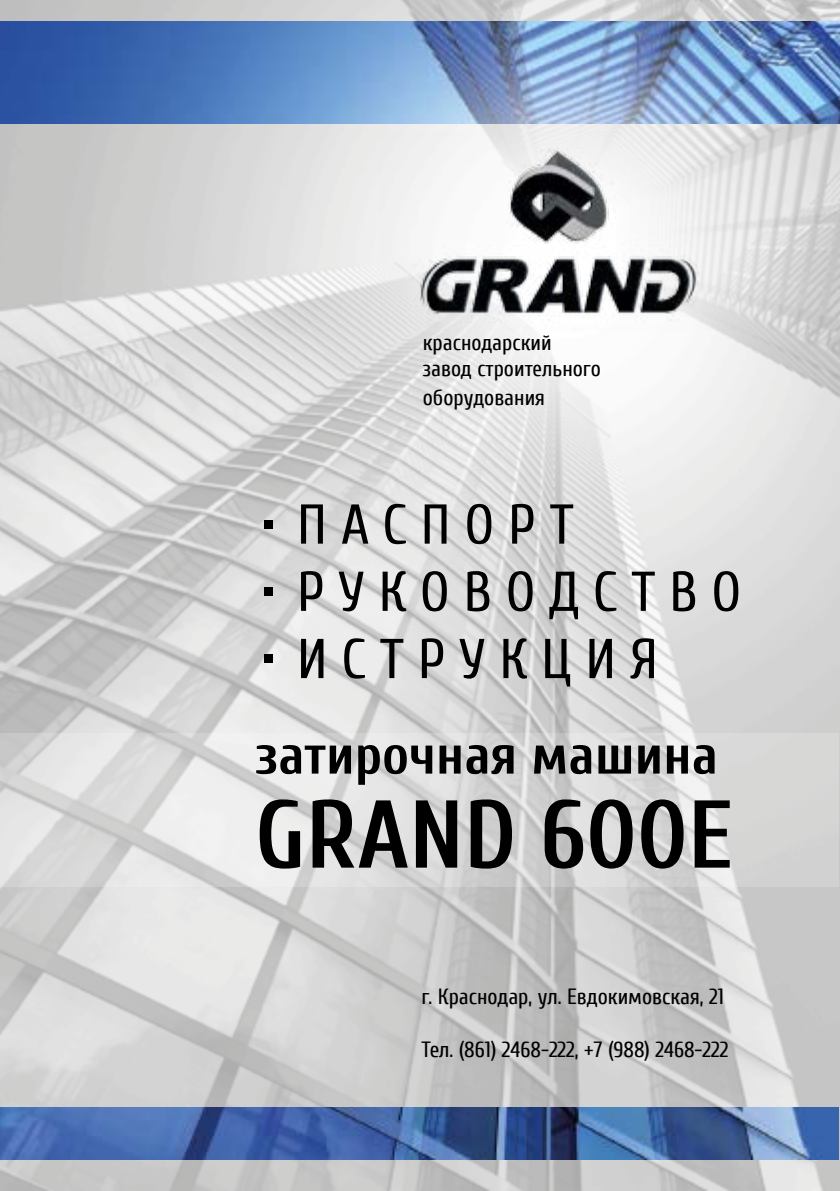
<style>
.page{position:relative;width:840px;height:1191px;background:#fff}
.page>*{position:absolute;margin:0;border:0;box-sizing:border-box;transform-origin:0 0}
.t1{font:700 96px "Cuprum";color:#000}
.t2{font:56px "Cuprum";letter-spacing:.25em;color:#000}
.t3{font:700 56px "Cuprum";color:#000}
.t4{font:22px/26.4px "Cuprum";color:#000}
</style>
<div class="page">
<img style="left:0;top:0;width:839px;height:1191px">
<img style="left:0;top:1107px;width:838px;height:52px">
<img style="left:379px;top:132px;width:358px;height:198px">
<svg style="left:0;top:733px;width:838px;height:153px;background:#dbdbdb"></svg>
<img style="left:0;top:21px;width:839px;height:102px">
<p class="t4" style="left:422px;top:329px;width:179px">краснодарский завод строительного</p>
<p class="t4" style="left:422px;top:384px;width:124px">оборудования</p>
<h2 class="t2" style="left:261px;top:494px;width:314px">• ПАСПОРТ</h2>
<h2 class="t2" style="left:261px;top:561px;width:481px">• РУКОВОДСТВО</h2>
<h2 class="t2" style="left:261px;top:628px;width:398px">• ИСТРУКЦИЯ</h2>
<h2 class="t3" style="left:255px;top:723px;width:464px">затирочная машина</h2>
<h1 class="t1" style="left:255px;top:781px;width:479px">GRAND 600E</h1>
<p class="t4" style="left:421px;top:983px;width:304px">г. Краснодар, ул. Евдокимовская, 21</p>
<p class="t4" style="left:421px;top:1036px;width:308px">Тел. (861) 2468-222, +7 (988) 2468-222</p>
</div>
